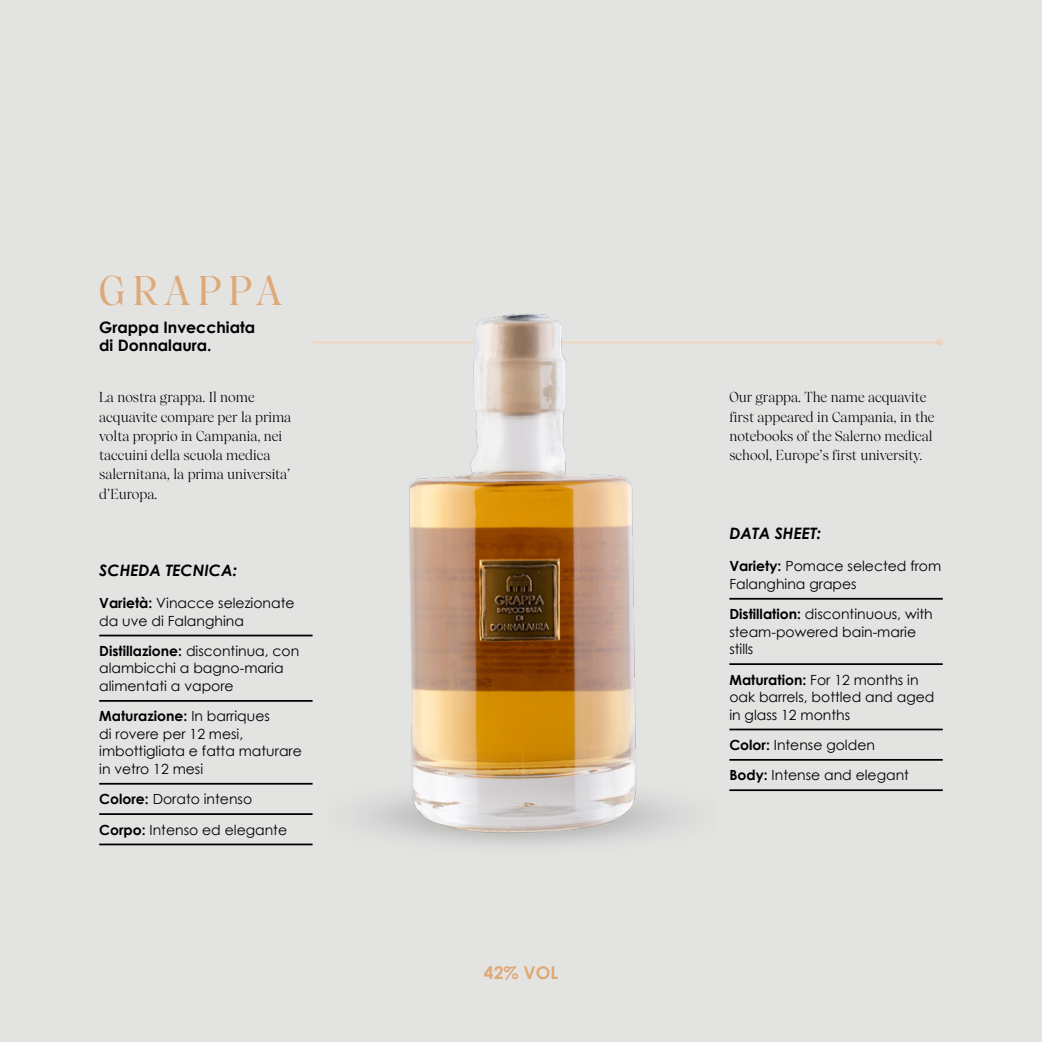
<style>
.page{position:relative;width:1042px;height:1042px;background:#e3e3e2}
.page>*{position:absolute;margin:0;border:0;box-sizing:border-box;transform-origin:0 0}
.t1{font:500 40.25px "Wulkandisplay";letter-spacing:.18em;color:#dfa877}
.t2{font:700 17.5px "Century Gothic";color:#dfa877}
.t3{font:700 15.75px/17.5px "Century Gothic";color:#000}
.t4{font:italic 700 15.75px "Century Gothic";color:#000}
.t5{font:14px/17.5px "Century Gothic";color:#000}
.t6{font:14px/19.2px "Wulkandisplay";color:#000}
.s1{font-weight:700}
</style>
<div class="page">
<hr style="left:313px;top:341px;width:626px;height:2px;background:#efd4bb">
<div style="left:936px;top:339px;width:7px;height:7px;background:#efd4bb;border-radius:50%"></div>
<hr style="left:99px;top:634px;width:214px;height:2px;background:#000">
<hr style="left:99px;top:700px;width:214px;height:2px;background:#000">
<hr style="left:99px;top:783px;width:214px;height:1px;background:#000">
<hr style="left:99px;top:813px;width:214px;height:2px;background:#000">
<hr style="left:99px;top:843px;width:214px;height:2px;background:#000">
<hr style="left:729px;top:598px;width:214px;height:1px;background:#000">
<hr style="left:729px;top:663px;width:214px;height:2px;background:#000">
<hr style="left:729px;top:728px;width:214px;height:2px;background:#000">
<hr style="left:729px;top:759px;width:214px;height:2px;background:#000">
<hr style="left:729px;top:789px;width:214px;height:2px;background:#000">
<img style="left:327px;top:314px;width:387px;height:531px">
<h1 class="t1" style="left:99px;top:267px;width:185px">GRAPPA</h1>
<p class="t3" style="left:99px;top:318px;width:157px">Grappa Invecchiata di Donnalaura.</p>
<p class="t6" style="left:99px;top:388px;width:194px">La nostra grappa. Il nome acquavite compare per la prima volta proprio in Campania, nei taccuini della scuola medica salernitana, la prima universita’ d’Europa.</p>
<p class="t4" style="left:99px;top:560px;width:139px">SCHEDA TECNICA:</p>
<p class="t5" style="left:99px;top:594px;width:197px"><span class="s1">Varietà:</span> Vinacce selezionate da uve di Falanghina</p>
<p class="t5" style="left:99px;top:642px;width:202px"><span class="s1">Distillazione:</span> discontinua, con alambicchi a bagno-maria alimentati a vapore</p>
<p class="t5" style="left:99px;top:707px;width:204px"><span class="s1">Maturazione:</span> In barriques<br>di rovere per 12 mesi, imbottigliata e fatta maturare in vetro 12 mesi</p>
<p class="t5" style="left:99px;top:784px;width:189px;line-height:30.3px"><span class="s1">Colore:</span> Dorato intenso<br><span class="s1">Corpo:</span> Intenso ed elegante</p>
<p class="t2" style="left:484px;top:962px;width:76px">42% VOL</p>
<p class="t6" style="left:729px;top:388px;width:207px">Our grappa. The name acquavite first appeared in Campania, in the notebooks of the Salerno medical school, Europe’s first university.</p>
<p class="t4" style="left:729px;top:523px;width:93px">DATA SHEET:</p>
<p class="t5" style="left:729px;top:557px;width:213px"><span class="s1">Variety:</span> Pomace selected from<br>Falanghina grapes</p>
<p class="t5" style="left:729px;top:605px;width:205px"><span class="s1">Distillation:</span> discontinuous, with steam-powered bain-marie stills</p>
<p class="t5" style="left:729px;top:670px;width:207px"><span class="s1">Maturation:</span> For 12 months in oak barrels, bottled and aged in glass 12 months</p>
<p class="t5" style="left:729px;top:729px;width:181px;line-height:30.3px"><span class="s1">Color:</span> Intense golden<br><span class="s1">Body:</span> Intense and elegant</p>
</div>
